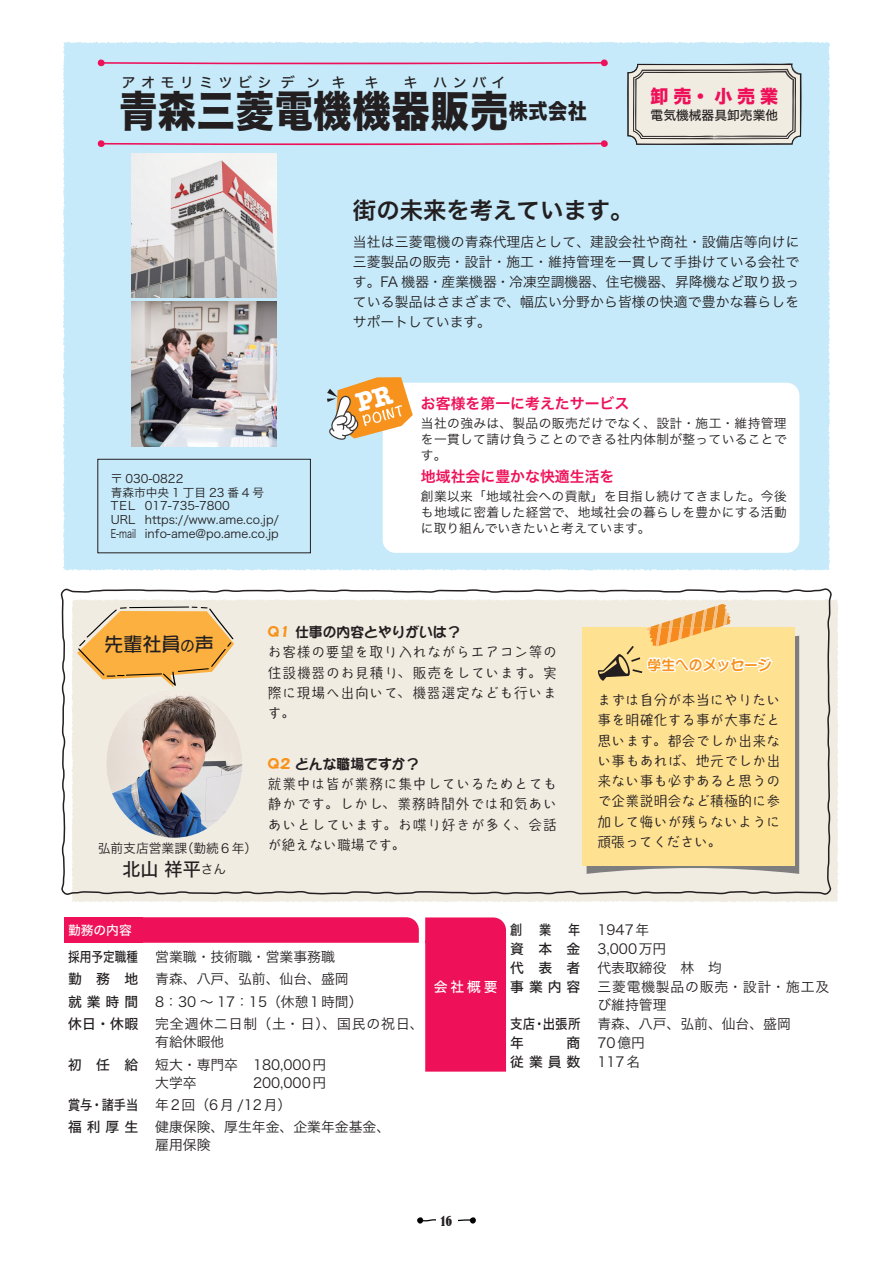
<style>
.page{position:relative;width:893px;height:1263px;background:#fff}
.page>*{position:absolute;margin:0;border:0;box-sizing:border-box;transform-origin:0 0}
.t1{font:42.45px "Hiragino Sans W8";letter-spacing:.02em;color:#231f20;scale:.9 1}
.t2{font:23.4px "Hiragino Sans W6";color:#231f20}
.t3{font:21.3px "Hiragino Sans W8";color:#231f20;scale:.9 1}
.t4{font:19.05px "DFPOP1 W5 MP RKSJ H";color:#231f20}
.t5{font:18px "Hiragino Sans W5";color:#231f20}
.t6{font:18px "Hiragino Sans W8";color:#ee1059}
.t7{font:14.85px "Hiragino Sans W6";color:#ee1059}
.t8{font:14.85px "Hiragino Sans W5";letter-spacing:.3em;color:#231f20}
.t9{font:13.8px/22.4px "Hiragino Sans W3";color:#231f20}
.t10{font:13.8px/20.2px "DFP Hannotate W5 JPM";letter-spacing:.05em;color:#231f20;text-align:justify}
.t11{font:13.8px "DFPOP1 W9 MP RKSJ H";color:#231f20}
.t12{font:13.8px "Hiragino Sans W3";letter-spacing:.06em;color:#231f20}
.t13{font:13.8px "Hiragino Sans W5";color:#231f20}
.t14{font:13.8px "DFPOP1 W9 MP RKSJ H";color:#f7931d}
.t15{font:13.8px "Hiragino Sans W5";color:#fff}
.t16{font:12.75px/15.9px "Hiragino Sans W3";letter-spacing:.025em;color:#231f20;text-align:justify}
.t17{font:12.75px "Hiragino Sans W3";color:#231f20}
.t18{font:12.75px "Hiragino Sans W5";color:#231f20}
.t19{font:12.75px "Hiragino Sans W5";color:#fff}
.t20{font:condensed 12.75px "Bernard";color:#231f20}
.t21{font:11.7px/13.8px "Hiragino Sans W3";color:#231f20}
.s1{font-size:42.45px}
.s2{font-size:14.25px}
.s3{font-family:"Hiragino Sans W3";font-size:12.75px}
.s4{color:#f7931d}
.s5{font-family:"Hiragino Sans W5"}
.s6{font-family:"Hiragino Sans W3"}
</style>
<div class="page">
<svg style="left:72px;top:599px;width:766px;height:303px;background:#f2ede4"></svg>
<svg style="left:60px;top:588px;width:775px;height:308px;background:#ede9e0"></svg>
<div style="left:63px;top:42px;width:767px;height:529px;background:#c6eafa"></div>
<svg style="left:417px;top:1217px;width:59px;height:6px"></svg>
<div style="left:436px;top:1213px;width:21px;height:13px;background:#fff"></div>
<div style="left:383px;top:383px;width:416px;height:170px;background:#fff;border-radius:13px"></div>
<svg style="left:587px;top:636px;width:212px;height:238px;background:#aaa69d"></svg>
<div style="left:582px;top:627px;width:213px;height:238px;background:#ffe192"></div>
<svg style="left:627px;top:63px;width:174px;height:82px;background:#d6d2ca"></svg>
<svg style="left:77px;top:606px;width:157px;height:81px;background:#f0be73"></svg>
<svg style="left:98px;top:60px;width:510px;height:6px;background:#d1accc"></svg>
<svg style="left:98px;top:140px;width:510px;height:7px;background:#cfb4d2"></svg>
<svg style="left:598px;top:604px;width:149px;height:77px"></svg>
<div style="left:744px;top:663px;width:14px;height:4px;border:3px solid #fff"></div>
<svg style="left:755px;top:657px;width:18px;height:16px"></svg>
<img style="left:132px;top:153px;width:144px;height:145px">
<img style="left:132px;top:302px;width:144px;height:144px">
<div style="left:98px;top:459px;width:213px;height:94px;border:1px solid #231f20"></div>
<img style="left:106px;top:689px;width:136px;height:149px">
<div style="left:64px;top:917px;width:78px;height:26px;background:#ee1059"></div>
<svg style="left:142px;top:917px;width:277px;height:26px;background:#ee155c"></svg>
<div style="left:425px;top:917px;width:81px;height:154px;background:#ee1059"></div>
<div style="left:434px;top:980px;width:63px;height:13px;background:#ee1059"></div>
<svg style="left:327px;top:377px;width:86px;height:63px"></svg>
<p class="t8" style="left:121px;top:69px;width:152px">アオモリミツビシ</p>
<p class="t8" style="left:280px;top:69px;width:68px">デンキ</p>
<p class="t8" style="left:364px;top:69px;width:16px">キ</p>
<p class="t8" style="left:403px;top:69px;width:16px">キ</p>
<p class="t8" style="left:433px;top:69px;width:75px">ハンバイ</p>
<h3 class="t3" style="left:470px;top:99px;width:131px"><span class="s1">売</span>株式会社</h3>
<h1 class="t1" style="left:119px;top:87px;width:390px">青森三菱電機機器販</h1>
<h3 class="t6" style="left:651px;top:86px;width:129px">卸売・小売業</h3>
<p class="t18" style="left:651px;top:103px;width:129px">電気機械器具卸売業他</p>
<p class="t21" style="left:111px;top:471px;width:170px">〒 030-0822<br>青森市中央 1 丁目 23 番 4 号<br>TEL 017-735-7800<br>URL https://www.ame.co.jp/<br>E-mail info-ame@po.ame.co.jp</p>
<h2 class="t2" style="left:353px;top:189px;width:282px">街の未来を考えています。</h2>
<p class="t9" style="left:353px;top:230px;width:448px;line-height:20.2px;text-align:justify">当社は三菱電機の青森代理店として、建設会社や商社・設備店等向けに三菱製品の販売・設計・施工・維持管理を一貫して手掛けている会社です。FA 機器・産業機器・冷凍空調機器、住宅機器、昇降機など取り扱っている製品はさまざまで、幅広い分野から皆様の快適で豊かな暮らしをサポートしています。</p>
<p class="t7" style="left:421px;top:390px;width:210px">お客様を第一に考えたサービス</p>
<p class="t16" style="left:421px;top:414px;width:367px">当社の強みは、製品の販売だけでなく、設計・施工・維持管理を一貫して請け負うことのできる社内体制が整っていることです。</p>
<p class="t7" style="left:421px;top:463px;width:195px">地域社会に豊かな快適生活を</p>
<p class="t16" style="left:421px;top:488px;width:367px">創業以来「地域社会への貢献」を目指し続けてきました。今後も地域に密着した経営で、地域社会の暮らしを豊かにする活動に取り組んでいきたいと考えています。</p>
<h3 class="t4" style="left:104px;top:635px;width:111px">先輩社員<span class="s2">の</span>声</h3>
<p class="t17" style="left:98px;top:837px;width:161px">弘前支店営業課（勤続６年）</p>
<h3 class="t5" style="left:122px;top:853px;width:105px">北山 祥平<span class="s3">さん</span></h3>
<p class="t11" style="left:268px;top:625px;width:195px"><span class="s4">Q1</span> 仕事の内容とやりがいは？</p>
<p class="t10" style="left:268px;top:642px;width:291px">お客様の要望を取り入れながらエアコン等の住設機器のお見積り、販売をしています。実際に現場へ出向いて、機器選定なども行います。</p>
<p class="t11" style="left:268px;top:757px;width:153px"><span class="s4">Q2</span> どんな職場ですか？</p>
<p class="t10" style="left:268px;top:774px;width:291px">就業中は皆が業務に集中しているためとても静かです。しかし、業務時間外では和気あいあいとしています。お喋り好きが多く、会話が絶えない職場です。</p>
<p class="t14" style="left:647px;top:658px;width:126px">学生へのメッセージ</p>
<p class="t10" style="left:597px;top:690px;width:184px">まずは自分が本当にやりたい事を明確化する事が大事だと思います。都会でしか出来ない事もあれば、地元でしか出来ない事も必ずあると思うので企業説明会など積極的に参加して悔いが残らないように頑張ってください。</p>
<p class="t19" style="left:68px;top:918px;width:65px">勤務の内容</p>
<p class="t9" style="left:68px;top:945px;width:357px"><span class="s5">採用予定職種</span> 営業職・技術職・営業事務職<br><span class="s5">勤 務 地</span> 青森、八戸、弘前、仙台、盛岡<br><span class="s5">就業時間</span> 8：30 ～ 17：15（休憩1時間）<br><span class="s5">休日・休暇</span> 完全週休二日制（土・日）、国民の祝日、</p>
<p class="t9" style="left:68px;top:1030px;width:260px;text-indent:87px">有給休暇他<br><span class="s5">初 任 給</span> 短大・専門卒 180,000円</p>
<p class="t9" style="left:155px;top:1070px;width:43px">大学卒</p>
<p class="t9" style="left:68px;top:1070px;width:324px;text-indent:185px">200,000円<br><span class="s5">賞与・諸手当</span> 年2回（6月 /12月）<br><span class="s5">福利厚生</span> 健康保険、厚生年金、企業年金基金、</p>
<p class="t9" style="left:155px;top:1133px;width:57px">雇用保険</p>
<p class="t15" style="left:434px;top:974px;width:65px">会社概要</p>
<p class="t9" style="left:510px;top:918px;width:141px"><span class="s5">創 業 年</span> 1947年</p>
<p class="t9" style="left:510px;top:937px;width:158px"><span class="s5">資 本 金</span> 3,000万円</p>
<p class="t9" style="left:510px;top:956px;width:213px"><span class="s5">代 表 者</span> 代表取締役　林　均</p>
<p class="t12" style="left:510px;top:975px;width:320px"><span class="s5">事業内容</span> 三菱電機製品の販売・設計・施工及</p>
<p class="t9" style="left:597px;top:993px;width:71px">び維持管理</p>
<p class="t9" style="left:510px;top:1011px;width:282px"><span class="s5">支店・出張所</span> 青森、八戸、弘前、仙台、盛岡</p>
<p class="t13" style="left:510px;top:1030px;width:37px">年　</p>
<p class="t9" style="left:567px;top:1030px;width:80px"><span class="s5">商</span> 70億円</p>
<p class="t13" style="left:510px;top:1049px;width:131px">従業員数 <span class="s6">117名</span></p>
<p class="t20" style="left:441px;top:1213px;width:13px">16</p>
</div>
